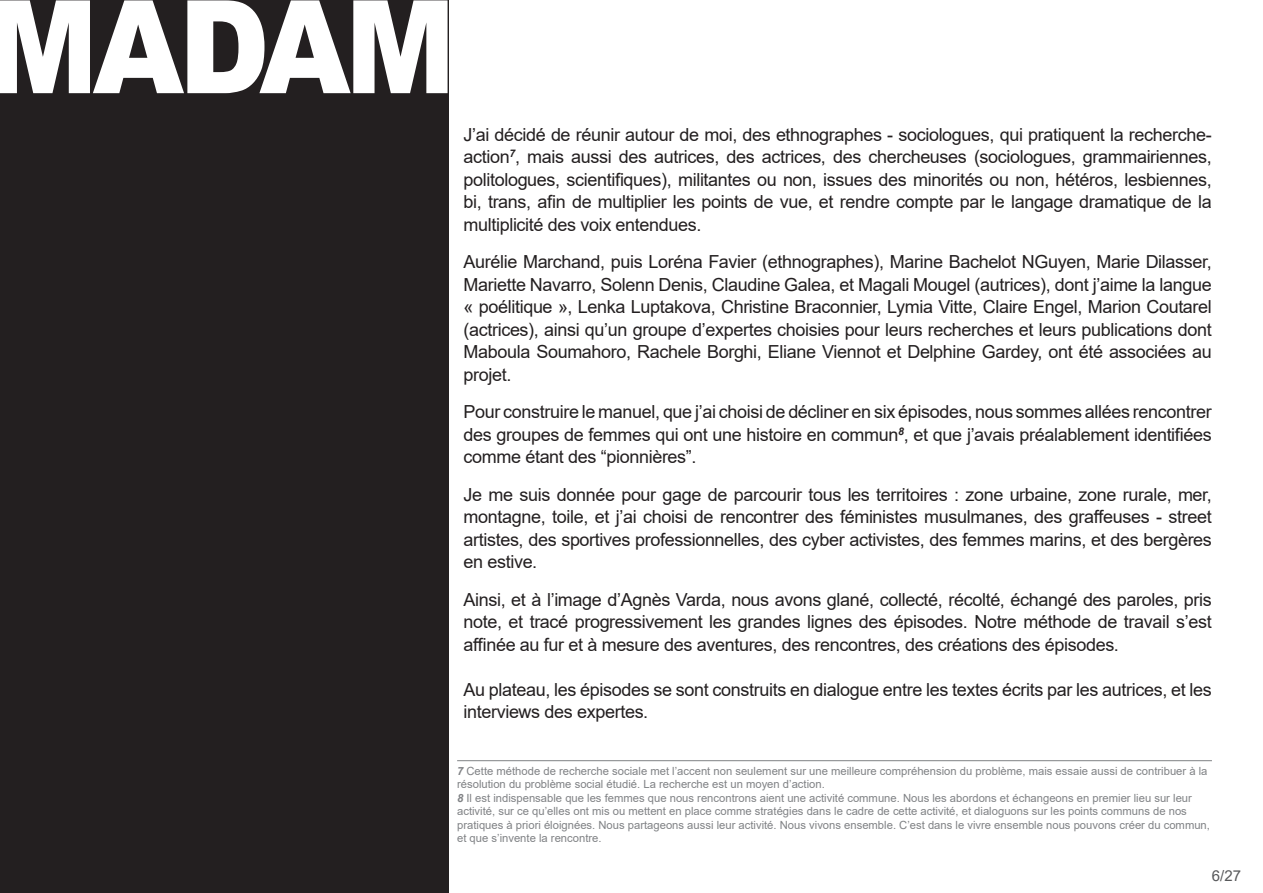
<style>
.page{position:relative;width:1263px;height:893px;background:#fff}
.page>*{position:absolute;margin:0;border:0;box-sizing:border-box;transform-origin:0 0}
.t1{font:18px/22.5px "Arial";letter-spacing:-.02em;color:#231f20;text-align:justify}
.t2{font:15px "Arial";color:#57585a}
.t3{font:11.25px/13.5px "Arial";color:#808285}
.s1{font-weight:700;font-style:italic}
</style>
<div class="page">
<div style="left:0;top:0;width:449px;height:893px;background:#231f20"></div>
<svg style="left:0;top:0;width:448px;height:93px"></svg>
<hr style="left:1262px;top:0;width:1px;height:893px;background:#231f20">
<svg style="left:1262px;top:0;width:1px;height:93px"></svg>
<hr style="left:457px;top:760px;width:755px;height:1px;background:#808285">
<p class="t1" style="left:463px;top:123px;width:750px">J’ai décidé de réunir autour de moi, des ethnographes - sociologues, qui pratiquent la recherche&shy;action<sup>7</sup>, mais aussi des autrices, des actrices, des chercheuses (sociologues, grammairiennes, politologues, scientifiques), militantes ou non, issues des minorités ou non, hétéros, lesbiennes, bi, trans, afin de multiplier les points de vue, et rendre compte par le langage dramatique de la multiplicité des voix entendues.</p>
<p class="t1" style="left:463px;top:250px;width:750px">Aurélie Marchand, puis Loréna Favier (ethnographes), Marine Bachelot NGuyen, Marie Dilasser, Mariette Navarro, Solenn Denis, Claudine Galea, et Magali Mougel (autrices), dont j’aime la langue « poélitique », Lenka Luptakova, Christine Braconnier, Lymia Vitte, Claire Engel, Marion Coutarel (actrices), ainsi qu’un groupe d’expertes choisies pour leurs recherches et leurs publications dont Maboula Soumahoro, Rachele Borghi, Eliane Viennot et Delphine Gardey, ont été associées au projet.</p>
<p class="t1" style="left:463px;top:400px;width:750px">Pour construire le manuel, que j’ai choisi de décliner en six épisodes, nous sommes allées rencontrer des groupes de femmes qui ont une histoire en commun<sup>8</sup>, et que j’avais préalablement identifiées comme étant des “pionnières”.</p>
<p class="t1" style="left:463px;top:483px;width:750px">Je me suis donnée pour gage de parcourir tous les territoires : zone urbaine, zone rurale, mer, montagne, toile, et j’ai choisi de rencontrer des féministes musulmanes, des graffeuses - street artistes, des sportives professionnelles, des cyber activistes, des femmes marins, et des bergères en estive.</p>
<p class="t1" style="left:463px;top:588px;width:750px">Ainsi, et à l’image d’Agnès Varda, nous avons glané, collecté, récolté, échangé des paroles, pris note, et tracé progressivement les grandes lignes des épisodes. Notre méthode de travail s’est affinée au fur et à mesure des aventures, des rencontres, des créations des épisodes.</p>
<p class="t1" style="left:463px;top:678px;width:750px">Au plateau, les épisodes se sont construits en dialogue entre les textes écrits par les autrices, et les interviews des expertes.</p>
<p class="t3" style="left:457px;top:764px;width:754px"><span class="s1">7</span> Cette méthode de recherche sociale met l’accent non seulement sur une meilleure compréhension du problème, mais essaie aussi de contribuer à la résolution du problème social étudié. La recherche est un moyen d’action.<br><span class="s1">8</span> Il est indispensable que les femmes que nous rencontrons aient une activité commune. Nous les abordons et échangeons en premier lieu sur leur activité, sur ce qu’elles ont mis ou mettent en place comme stratégies dans le cadre de cette activité, et dialoguons sur les points communs de nos pratiques à priori éloignées. Nous partageons aussi leur activité. Nous vivons ensemble. C’est dans le vivre ensemble nous pouvons créer du commun, et que s’invente la rencontre.</p>
<p class="t2" style="left:1212px;top:866px;width:31px">6/27</p>
</div>
